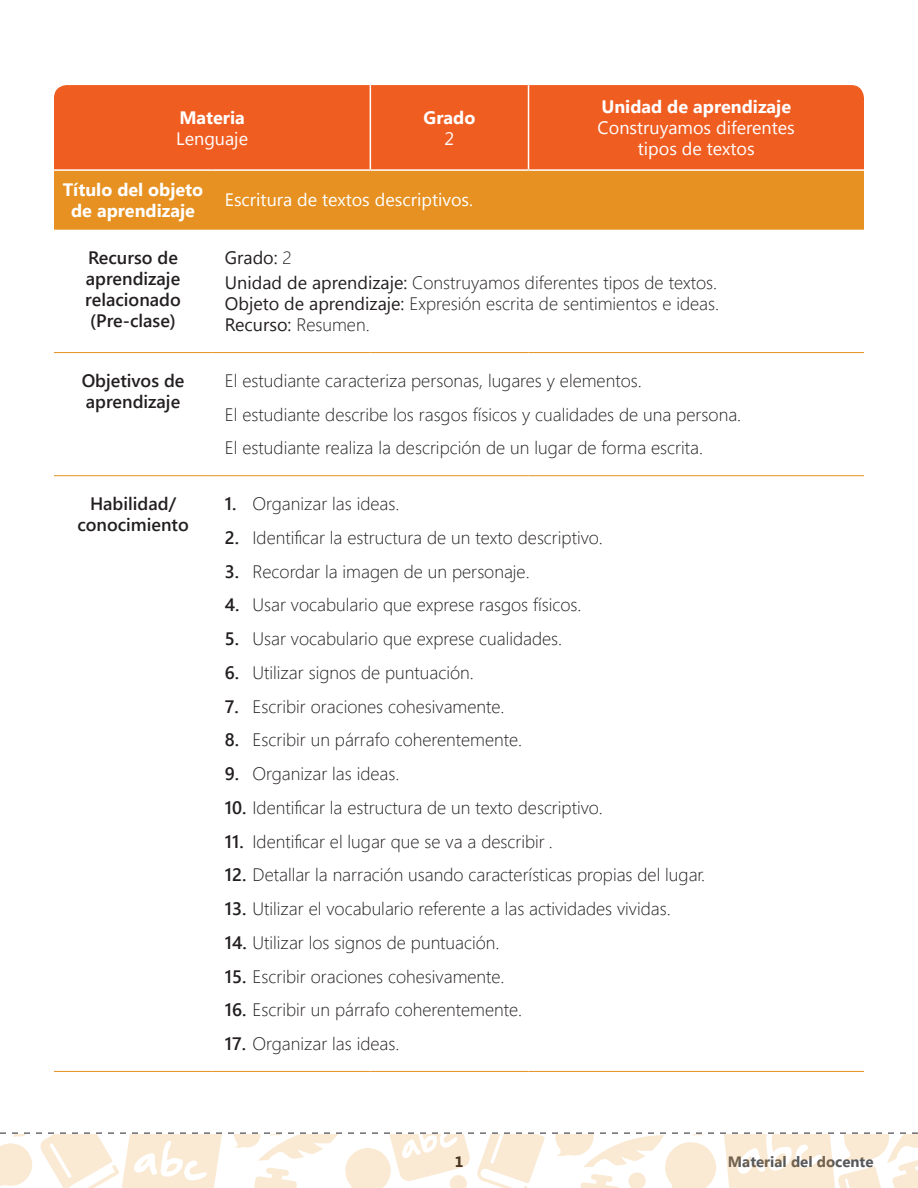
<style>
.page{position:relative;width:918px;height:1188px;background:#fff}
.page>*{position:absolute;margin:0;border:0;box-sizing:border-box;transform-origin:0 0}
.t1{font:300 18px/33.8px "Segoe UI";color:#231f20}
.t2{font:600 18px/21px "Segoe UI";color:#231f20}
.t3{font:18px/21px "Segoe UI";color:#fff;text-align:center}
.t4{font:700 18px/21px "Segoe UI";color:#fff;text-align:center}
.t5{font:700 15px "Segoe UI";color:#57585a}
.t6{font:700 15px "Segoe UI";color:#231f20}
.s1{font-weight:400}
.s2{font-weight:600}
</style>
<div class="page">
<svg style="left:0;top:1132px;width:918px;height:56px"></svg>
<div style="left:54px;top:85px;width:810px;height:84px;background:#f05d21"></div>
<div style="left:54px;top:171px;width:810px;height:59px;background:#e69121"></div>
<hr style="left:370px;top:85px;width:1px;height:84px;background:#fff">
<hr style="left:528px;top:85px;width:1px;height:84px;background:#fff">
<hr style="left:54px;top:475px;width:158px;height:1px;background:#e69121">
<hr style="left:212px;top:475px;width:158px;height:1px;background:#e69121">
<hr style="left:370px;top:475px;width:159px;height:1px;background:#e69121">
<hr style="left:529px;top:475px;width:335px;height:1px;background:#e69121">
<hr style="left:54px;top:1071px;width:158px;height:1px;background:#e69121">
<hr style="left:212px;top:1071px;width:158px;height:1px;background:#e69121">
<hr style="left:370px;top:1071px;width:159px;height:1px;background:#e69121">
<hr style="left:529px;top:1071px;width:335px;height:1px;background:#e69121">
<hr style="left:54px;top:352px;width:158px;height:1px;background:#e69121">
<hr style="left:212px;top:352px;width:158px;height:1px;background:#e69121">
<hr style="left:370px;top:352px;width:159px;height:1px;background:#e69121">
<hr style="left:529px;top:352px;width:335px;height:1px;background:#e69121">
<p class="t4" style="left:179px;top:106px;width:67px">Materia</p>
<p class="t3" style="left:176px;top:127px;width:73px">Lenguaje</p>
<p class="t4" style="left:424px;top:106px;width:53px">Grado</p>
<p class="t3" style="left:445px;top:127px;width:11px">2</p>
<p class="t4" style="left:601px;top:95px;width:191px">Unidad de aprendizaje</p>
<p class="t3" style="left:598px;top:116px;width:199px">Construyamos diferentes tipos de textos</p>
<p class="t4" style="left:63px;top:178px;width:142px">Título del objeto de aprendizaje</p>
<p class="t3" style="left:225px;top:189px;width:250px">Escritura de textos descriptivos.</p>
<p class="t2" style="left:85px;top:247px;width:97px">Recurso de aprendizaje relacionado (Pre-clase)</p>
<p class="t1" style="left:225px;top:244px;width:494px;line-height:25.2px"><span class="s1">Grado:</span> 2<br><span class="s1">Unidad de aprendizaje:</span> Construyamos diferentes tipos de textos.</p>
<p class="t1" style="left:225px;top:293px;width:496px;line-height:21px"><span class="s1">Objeto de aprendizaje:</span> Expresión escrita de sentimientos e ideas.<br><span class="s1">Recurso:</span> Resumen.</p>
<p class="t2" style="left:82px;top:370px;width:104px">Objetivos de aprendizaje</p>
<p class="t1" style="left:225px;top:363px;width:518px">El estudiante caracteriza personas, lugares y elementos.<br>El estudiante describe los rasgos físicos y cualidades de una persona.<br>El estudiante realiza la descripción de un lugar de forma escrita.</p>
<p class="t2" style="left:77px;top:493px;width:113px;text-align:center">Habilidad/ conocimiento</p>
<p class="t1" style="left:225px;top:486px;width:176px"><span class="s2">1.</span> Organizar las ideas.</p>
<p class="t1" style="left:225px;top:520px;width:380px"><span class="s2">2.</span> Identificar la estructura de un texto descriptivo.</p>
<p class="t1" style="left:225px;top:554px;width:306px"><span class="s2">3.</span> Recordar la imagen de un personaje.</p>
<p class="t1" style="left:225px;top:587px;width:358px"><span class="s2">4.</span> Usar vocabulario que exprese rasgos físicos.</p>
<p class="t1" style="left:225px;top:621px;width:339px"><span class="s2">5.</span> Usar vocabulario que exprese cualidades.</p>
<p class="t1" style="left:225px;top:655px;width:250px"><span class="s2">6.</span> Utilizar signos de puntuación.</p>
<p class="t1" style="left:225px;top:689px;width:281px"><span class="s2">7.</span> Escribir oraciones cohesivamente.</p>
<p class="t1" style="left:225px;top:722px;width:299px"><span class="s2">8.</span> Escribir un párrafo coherentemente.</p>
<p class="t1" style="left:225px;top:756px;width:176px"><span class="s2">9.</span> Organizar las ideas.</p>
<p class="t1" style="left:225px;top:790px;width:380px"><span class="s2">10.</span> Identificar la estructura de un texto descriptivo.</p>
<p class="t1" style="left:225px;top:824px;width:329px"><span class="s2">11.</span> Identificar el lugar que se va a describir .</p>
<p class="t1" style="left:225px;top:857px;width:482px"><span class="s2">12.</span> Detallar la narración usando características propias del lugar.</p>
<p class="t1" style="left:225px;top:891px;width:447px"><span class="s2">13.</span> Utilizar el vocabulario referente a las actividades vividas.</p>
<p class="t1" style="left:225px;top:925px;width:276px"><span class="s2">14.</span> Utilizar los signos de puntuación.</p>
<p class="t1" style="left:225px;top:959px;width:281px"><span class="s2">15.</span> Escribir oraciones cohesivamente.</p>
<p class="t1" style="left:225px;top:992px;width:299px"><span class="s2">16.</span> Escribir un párrafo coherentemente.</p>
<p class="t1" style="left:225px;top:1026px;width:176px"><span class="s2">17.</span> Organizar las ideas.</p>
<p class="t6" style="left:455px;top:1151px;width:10px">1</p>
<p class="t5" style="left:728px;top:1151px;width:147px">Material del docente</p>
</div>
